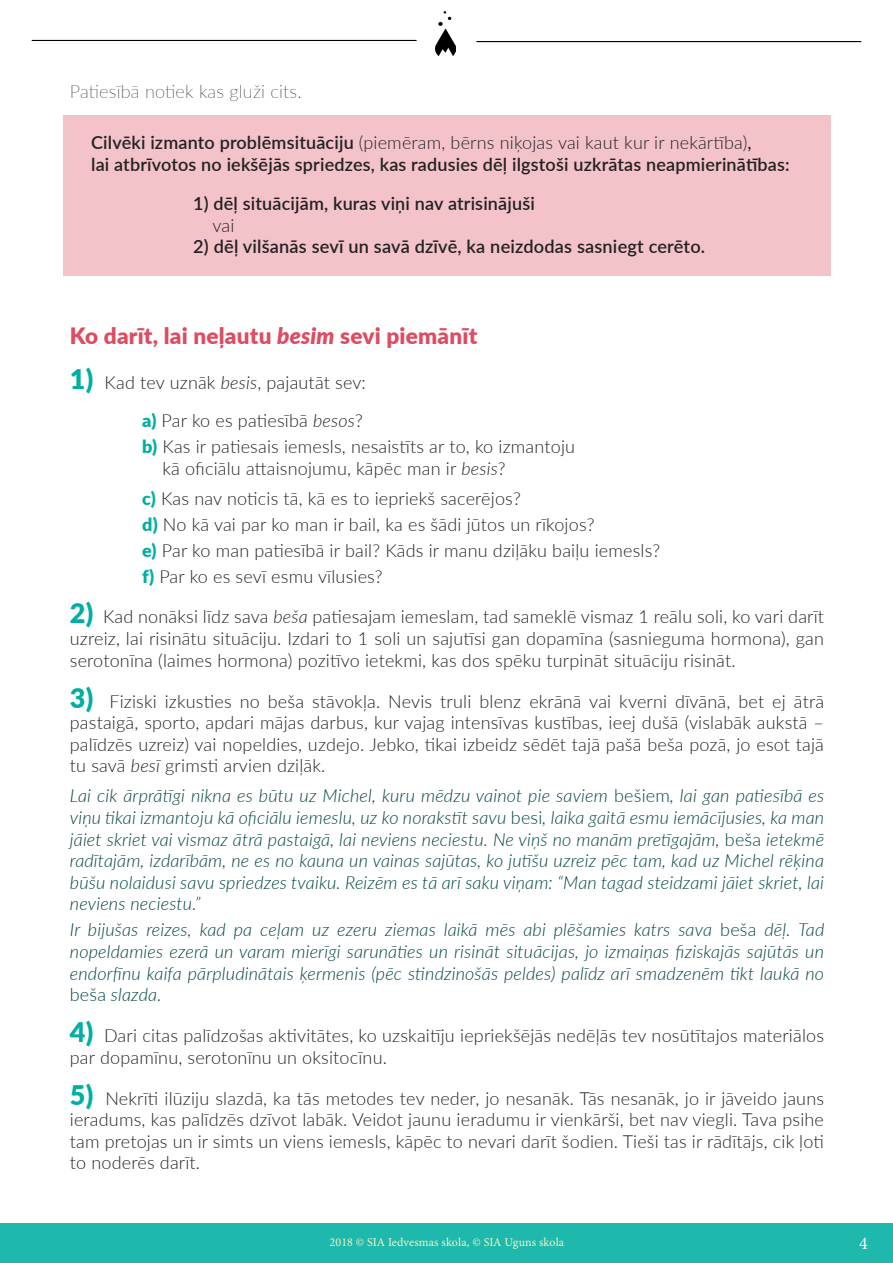
<style>
.page{position:relative;width:893px;height:1263px;background:#fff}
.page>*{position:absolute;margin:0;border:0;box-sizing:border-box;transform-origin:0 0}
.t1{font:900 22.5px "Lato";letter-spacing:.01em;color:#df4b61}
.t2{font:600 18.15px "Lato";letter-spacing:.01em;color:#222223}
.t3{font:100 18.15px "Lato";letter-spacing:.01em;color:#222223}
.t4{font:300 18.15px "Lato";color:#222223}
.t5{font:300 18px/21.6px "Lato";letter-spacing:.01em;color:#222223}
.t6{font:italic 300 18px/21.6px "Lato";letter-spacing:.01em;color:#004343;text-align:justify}
.t7{font:600 18px/21.6px "Lato";letter-spacing:.01em;color:#222223}
.t8{font:18px "Minion Pro";color:#fff}
.t9{font:12px "Minion Pro";letter-spacing:.005em;color:#f6f5c4}
.s1{font-weight:300}
.s2{font-weight:400}
.s3{font-style:italic}
.s4{font-weight:900;font-size:27px;color:#00afa1}
.s5{font-weight:900;color:#00afa1}
.s6{font-style:normal}
</style>
<div class="page">
<div style="left:0;top:1222px;width:893px;height:41px;background:#1eb8ac"></div>
<hr style="left:32px;top:40px;width:385px;height:1px;background:#000">
<hr style="left:476px;top:41px;width:385px;height:1px;background:#000">
<div style="left:63px;top:116px;width:768px;height:160px;background:#f4c2c9"></div>
<img style="left:435px;top:12px;width:21px;height:43px">
<p class="t3" style="left:70px;top:79px;width:233px">Patiesībā notiek kas gluži cits.</p>
<p class="t7" style="left:91px;top:131px;width:700px">Cilvēki izmanto problēmsituāciju <span class="s1">(piemēram, bērns niķojas vai kaut kur ir nekārtība)</span><span class="s2">,<br></span>lai atbrīvotos no iekšējās spriedzes, kas radusies dēļ ilgstoši uzkrātas neapmierinātības:</p>
<p class="t7" style="left:193px;top:192px;width:343px">1) dēļ situācijām, kuras viņi nav atrisinājuši</p>
<p class="t4" style="left:212px;top:212px;width:24px">vai</p>
<p class="t2" style="left:193px;top:234px;width:514px">2) dēļ vilšanās sevī un savā dzīvē, ka neizdodas sasniegt cerēto.</p>
<p class="t1" style="left:70px;top:318px;width:409px">Ko darīt, lai neļautu <span class="s3">besim</span> sevi piemānīt</p>
<p class="t5" style="left:70px;top:362px;width:298px;line-height:38.5px;text-align:right"><span class="s4">1)</span> Kad tev uznāk <span class="s3">besis</span>, pajautāt sev: <span class="s5">a)</span> Par ko es patiesībā <span class="s3">besos</span>?</p>
<p class="t5" style="left:162px;top:435px;width:414px;text-indent:-20px"><span class="s5">b)</span> Kas ir patiesais iemesls, nesaistīts ar to, ko izmantoju kā oficiālu attaisnojumu, kāpēc man ir <span class="s3">besis</span>?</p>
<p class="t5" style="left:142px;top:485px;width:519px;line-height:25.8px"><span class="s5">c)</span> Kas nav noticis tā, kā es to iepriekš sacerējos?<br><span class="s5">d)</span> No kā vai par ko man ir bail, ka es šādi jūtos un rīkojos?<br><span class="s5">e)</span> Par ko man patiesībā ir bail? Kāds ir manu dziļāku baiļu iemesls? <span class="s5">f)</span> Par ko es sevī esmu vīlusies?</p>
<p class="t5" style="left:70px;top:605px;width:756px;text-align:justify"><span class="s4">2)</span> Kad nonāksi līdz sava <span class="s3">beša</span> patiesajam iemeslam, tad sameklē vismaz 1 reālu soli, ko vari darīt uzreiz, lai risinātu situāciju. Izdari to 1 soli un sajutīsi gan dopamīna (sasnieguma hormona), gan serotonīna (laimes hormona) pozitīvo ietekmi, kas dos spēku turpināt situāciju risināt.</p>
<p class="t5" style="left:70px;top:690px;width:756px;text-align:justify"><span class="s4">3)</span> Fiziski izkusties no beša stāvokļa. Nevis truli blenz ekrānā vai kverni dīvānā, bet ej ātrā pastaigā, sporto, apdari mājas darbus, kur vajag intensīvas kustības, ieej dušā (vislabāk aukstā – palīdzēs uzreiz) vai nopeldies, uzdejo. Jebko, tikai izbeidz sēdēt tajā pašā beša pozā, jo esot tajā tu savā <span class="s3">besī</span> grimsti arvien dziļāk.</p>
<p class="t6" style="left:70px;top:784px;width:756px">Lai cik ārprātīgi nikna es būtu uz Michel, kuru mēdzu vainot pie saviem <span class="s6">bešiem</span>, lai gan patiesībā es viņu tikai izmantoju kā oficiālu iemeslu, uz ko norakstīt savu <span class="s6">besi</span>, laika gaitā esmu iemācījusies, ka man jāiet skriet vai vismaz ātrā pastaigā, lai neviens neciestu. Ne viņš no manām pretīgajām, <span class="s6">beša</span> ietekmē radītajām, izdarībām, ne es no kauna un vainas sajūtas, ko jutīšu uzreiz pēc tam, kad uz Michel rēķina būšu nolaidusi savu spriedzes tvaiku. Reizēm es tā arī saku viņam: “Man tagad steidzami jāiet skriet, lai neviens neciestu.”</p>
<p class="t6" style="left:70px;top:918px;width:756px">Ir bijušas reizes, kad pa ceļam uz ezeru ziemas laikā mēs abi plēšamies katrs sava <span class="s6">beša</span> dēļ. Tad nopeldamies ezerā un varam mierīgi sarunāties un risināt situācijas, jo izmaiņas fiziskajās sajūtās un endorfīnu kaifa pārpludinātais ķermenis (pēc stindzinošās peldes) palīdz arī smadzenēm tikt laukā no <span class="s6">beša</span> slazda.</p>
<p class="t5" style="left:70px;top:1024px;width:756px"><span class="s4">4)</span> Dari citas palīdzošas aktivitātes, ko uzskaitīju iepriekšējās nedēļās tev nosūtītajos materiālos par dopamīnu, serotonīnu un oksitocīnu.</p>
<p class="t5" style="left:70px;top:1087px;width:756px;text-align:justify"><span class="s4">5)</span> Nekrīti ilūziju slazdā, ka tās metodes tev neder, jo nesanāk. Tās nesanāk, jo ir jāveido jauns ieradums, kas palīdzēs dzīvot labāk. Veidot jaunu ieradumu ir vienkārši, bet nav viegli. Tava psihe tam pretojas un ir simts un viens iemesls, kāpēc to nevari darīt šodien. Tieši tas ir rādītājs, cik ļoti to noderēs darīt.</p>
<p class="t9" style="left:330px;top:1234px;width:236px">2018 © SIA Iedvesmas skola, © SIA Uguns skola</p>
<p class="t8" style="left:859px;top:1231px;width:10px">4</p>
</div>
